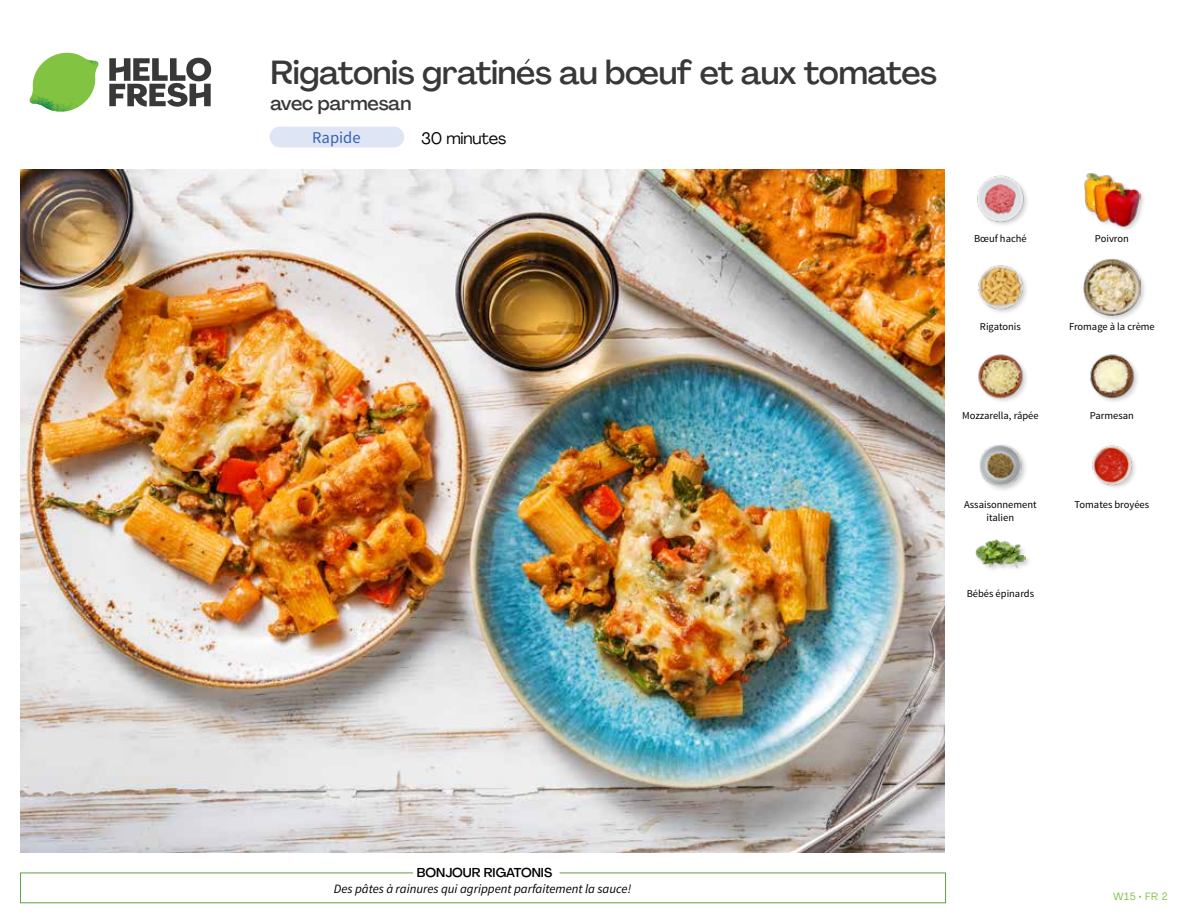
<style>
.page{position:relative;width:1188px;height:918px;background:#fff}
.page>*{position:absolute;margin:0;border:0;box-sizing:border-box;transform-origin:0 0}
.t1{font:500 33px "Agrandir";letter-spacing:-.015em;color:#383839}
.t2{font:500 19.5px "Agrandir";letter-spacing:-.01em;color:#383839}
.t3{font:16.5px "Agrandir";letter-spacing:-.01em;color:#000}
.t4{font:16.5px "Source Sans Pro";color:#3763af}
.t5{font:italic 12.75px "Source Sans Pro";color:#000}
.t6{font:500 12.75px "Agrandir";color:#000}
.t7{font:10.5px "Source Sans Pro";color:#000}
.t8{font:10.5px "Agrandir";color:#82c341}
</style>
<div class="page">
<div style="left:270px;top:127px;width:134px;height:20px;background:#dee5f4;border-radius:10px"></div>
<svg style="left:109px;top:57px;width:102px;height:50px"></svg>
<svg style="left:34px;top:53px;width:62px;height:40px"></svg>
<img style="left:67px;top:53px;width:32px;height:26px">
<img style="left:33px;top:75px;width:59px;height:11px">
<img style="left:29px;top:79px;width:61px;height:33px">
<img style="left:65px;top:86px;width:27px;height:25px">
<div style="left:20px;top:873px;width:926px;height:30px;border:1px solid #609f43"></div>
<div style="left:413px;top:865px;width:147px;height:15px;background:#fff"></div>
<img style="left:21px;top:170px;width:924px;height:682px">
<div style="left:974px;top:539px;width:58px;height:36px;background:#000;opacity:.2"></div>
<img style="left:975px;top:539px;width:51px;height:36px">
<img style="left:1092px;top:445px;width:43px;height:43px">
<div style="left:979px;top:443px;width:49px;height:50px;background:#000;opacity:.2"></div>
<img style="left:980px;top:444px;width:41px;height:42px">
<img style="left:1090px;top:354px;width:48px;height:48px">
<img style="left:978px;top:354px;width:49px;height:48px">
<div style="left:1082px;top:257px;width:65px;height:66px;background:#000;opacity:.2"></div>
<img style="left:1083px;top:259px;width:58px;height:57px">
<img style="left:978px;top:265px;width:49px;height:48px">
<div style="left:1083px;top:172px;width:63px;height:61px;background:#000;opacity:.2"></div>
<img style="left:1083px;top:172px;width:58px;height:55px">
<img style="left:977px;top:175px;width:50px;height:50px">
<h1 class="t1" style="left:271px;top:52px;width:668px">Rigatonis gratinés au bœuf et aux tomates</h1>
<h2 class="t2" style="left:271px;top:91px;width:142px">avec parmesan</h2>
<h3 class="t4" style="left:312px;top:128px;width:50px">Rapide</h3>
<h3 class="t3" style="left:421px;top:128px;width:87px">30 minutes</h3>
<p class="t7" style="left:974px;top:232px;width:54px">Bœuf haché</p>
<p class="t7" style="left:1095px;top:232px;width:35px">Poivron</p>
<p class="t7" style="left:980px;top:320px;width:43px">Rigatonis</p>
<p class="t7" style="left:1069px;top:320px;width:87px">Fromage à la crème</p>
<p class="t7" style="left:962px;top:409px;width:78px">Mozzarella, râpée</p>
<p class="t7" style="left:1090px;top:409px;width:46px">Parmesan</p>
<p class="t7" style="left:964px;top:498px;width:74px">Assaisonnement</p>
<p class="t7" style="left:1075px;top:498px;width:76px">Tomates broyées</p>
<p class="t7" style="left:987px;top:511px;width:29px">italien</p>
<p class="t7" style="left:967px;top:587px;width:69px">Bébés épinards</p>
<p class="t6" style="left:417px;top:864px;width:137px">BONJOUR RIGATONIS</p>
<p class="t5" style="left:334px;top:881px;width:299px">Des pâtes à rainures qui agrippent parfaitement la sauce!</p>
<p class="t8" style="left:1113px;top:890px;width:56px">W15 • FR 2</p>
</div>
